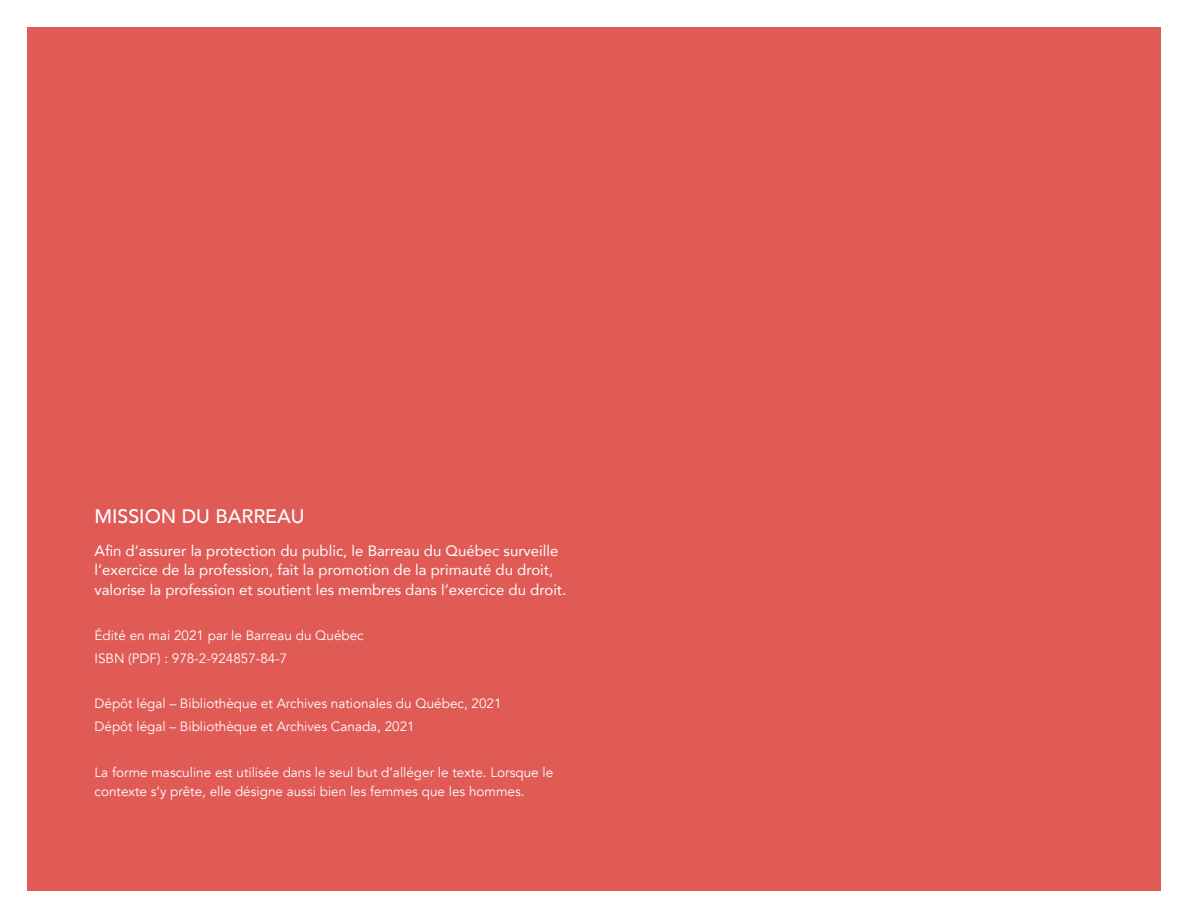
<style>
.page{position:relative;width:1188px;height:918px;background:#fff}
.page>*{position:absolute;margin:0;border:0;box-sizing:border-box;transform-origin:0 0}
.t1{font:500 19.5px "Avenir";color:#fff}
.t2{font:15px/19.5px "Avenir";color:#fff}
.t3{font:13.5px/19.5px "Avenir";color:#fff}
</style>
<div class="page">
<div style="left:27px;top:27px;width:1134px;height:864px;background:#e05a56"></div>
<p class="t1" style="left:94px;top:499px;width:212px">MISSION DU BARREAU</p>
<p class="t2" style="left:94px;top:540px;width:473px">Afin d’assurer la protection du public, le Barreau du Québec surveille l’exercice de la profession, fait la promotion de la primauté du droit, valorise la profession et soutient les membres dans l’exercice du droit.</p>
<p class="t3" style="left:94px;top:626px;width:271px">Édité en mai 2021 par le Barreau du Québec</p>
<p class="t3" style="left:94px;top:649px;width:194px">ISBN (PDF) : 978-2-924857-84-7</p>
<p class="t3" style="left:94px;top:694px;width:409px">Dépôt légal – Bibliothèque et Archives nationales du Québec, 2021</p>
<p class="t3" style="left:94px;top:717px;width:322px">Dépôt légal – Bibliothèque et Archives Canada, 2021</p>
<p class="t3" style="left:94px;top:763px;width:460px">La forme masculine est utilisée dans le seul but d’alléger le texte. Lorsque le contexte s’y prête, elle désigne aussi bien les femmes que les hommes.</p>
</div>
